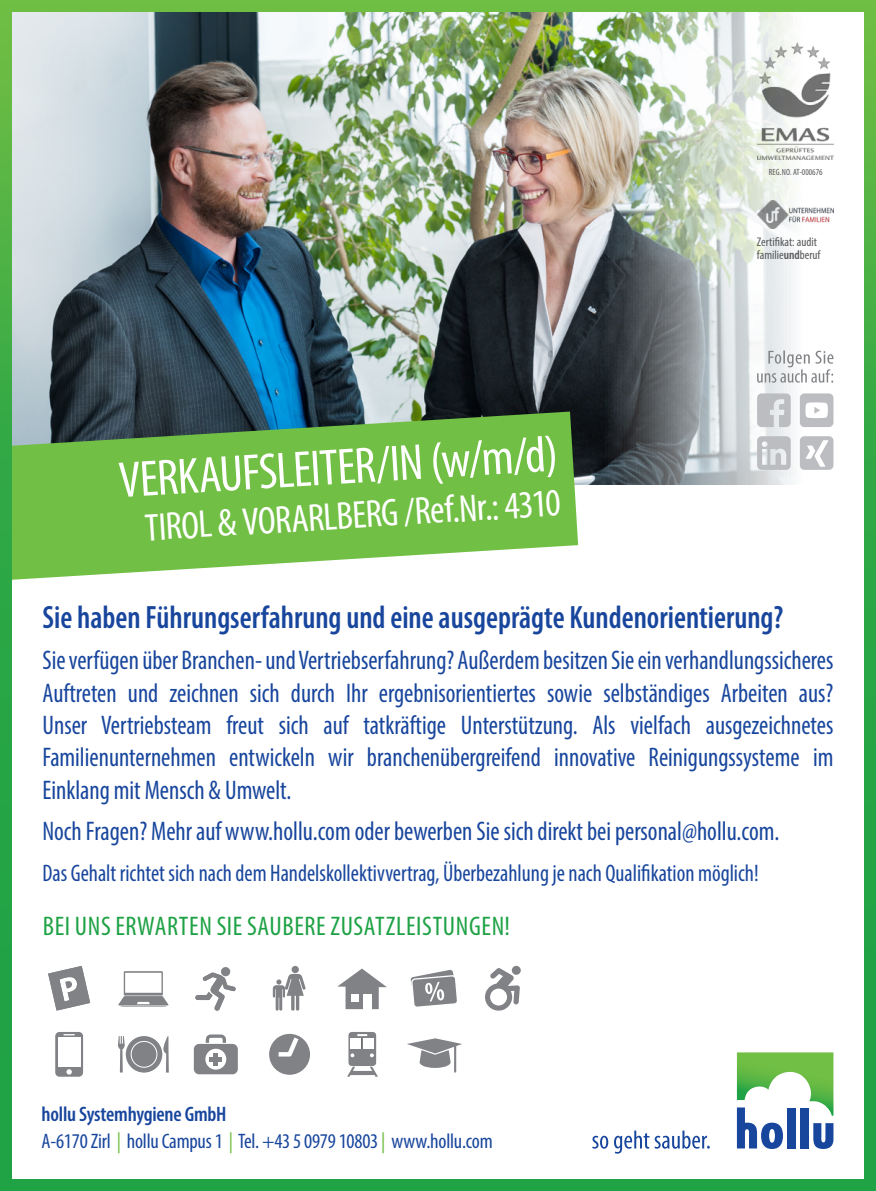
<style>
.page{position:relative;width:876px;height:1191px;background:#fff}
.page>*{position:absolute;margin:0;border:0;box-sizing:border-box;transform-origin:0 0}
.t1{font:condensed 51px "Myriad Pro";color:#fff}
.t2{font:condensed 39px "Myriad Pro";color:#fff}
.copy{font:600 condensed 32.4px "Myriad Pro";color:#18469d;scale:.94 1}
.copy-2{font:condensed 27px/32.4px "Myriad Pro";color:#18469d;text-align:justify;scale:.94 1}
.t3{font:condensed 27px "Myriad Pro";letter-spacing:.02em;color:#1fa245}
.copy-3{font:condensed 24px "Myriad Pro";color:#18469d;scale:.94 1}
.t4{font:condensed 21px/27px "Myriad Pro";letter-spacing:-.01em;color:#18469d}
.t5{font:condensed 12.6px/13.8px "Myriad Pro";color:#57585a}
.t6{font:condensed 9px "Myriad Pro";color:#57585a}
.s1{font-weight:600}
.s2{color:#71bf44}
</style>
<div class="page">
<img style="left:0;top:0;width:876px;height:1191px">
<p class="t6" style="left:769px;top:167px;width:56px">REG.NO. AT-000676</p>
<p class="t1" style="left:117px;top:451px;width:441px;rotate:-4deg">VERKAUFSLEITER/IN (w/m/d)</p>
<p class="t2" style="left:144px;top:502px;width:418px;rotate:-3deg">TIROL &amp; VORARLBERG /Ref.Nr.: 4310</p>
<p class="t5" style="left:757px;top:234px;width:65px">Zertifikat: audit familie<span class="s1">und</span>beruf</p>
<p class="copy" style="left:43px;top:597px;width:790px">Sie haben Führungserfahrung und eine ausgeprägte Kundenorientierung?</p>
<p class="copy-2" style="left:43px;top:644px;width:843px">Sie verfügen über Branchen- und Vertriebserfahrung? Außerdem besitzen Sie ein verhandlungssicheres Auftreten und zeichnen sich durch Ihr ergebnisorientiertes sowie selbständiges Arbeiten aus?<br>Unser Vertriebsteam freut sich auf tatkräftige Unterstützung. Als vielfach ausgezeichnetes Familienunternehmen entwickeln wir branchenübergreifend innovative Reinigungssysteme im Einklang mit Mensch &amp; Umwelt.</p>
<p class="copy-2" style="left:43px;top:814px;width:785px">Noch Fragen? Mehr auf www.hollu.com oder bewerben Sie sich direkt bei personal@hollu.com.</p>
<p class="copy-3" style="left:43px;top:858px;width:763px">Das Gehalt richtet sich nach dem Handelskollektivvertrag, Überbezahlung je nach Qualifikation möglich!</p>
<p class="t3" style="left:43px;top:909px;width:469px">BEI UNS ERWARTEN SIE SAUBERE ZUSATZLEISTUNGEN!</p>
<p class="t4" style="left:41px;top:1100px;width:453px"><span class="s1">hollu Systemhygiene GmbH<br></span>A-6170 Zirl <span class="s2">|</span> hollu Campus 1 <span class="s2">|</span> Tel. +43 5 0979 10803 <span class="s2">|</span> www.hollu.com</p>
</div>
